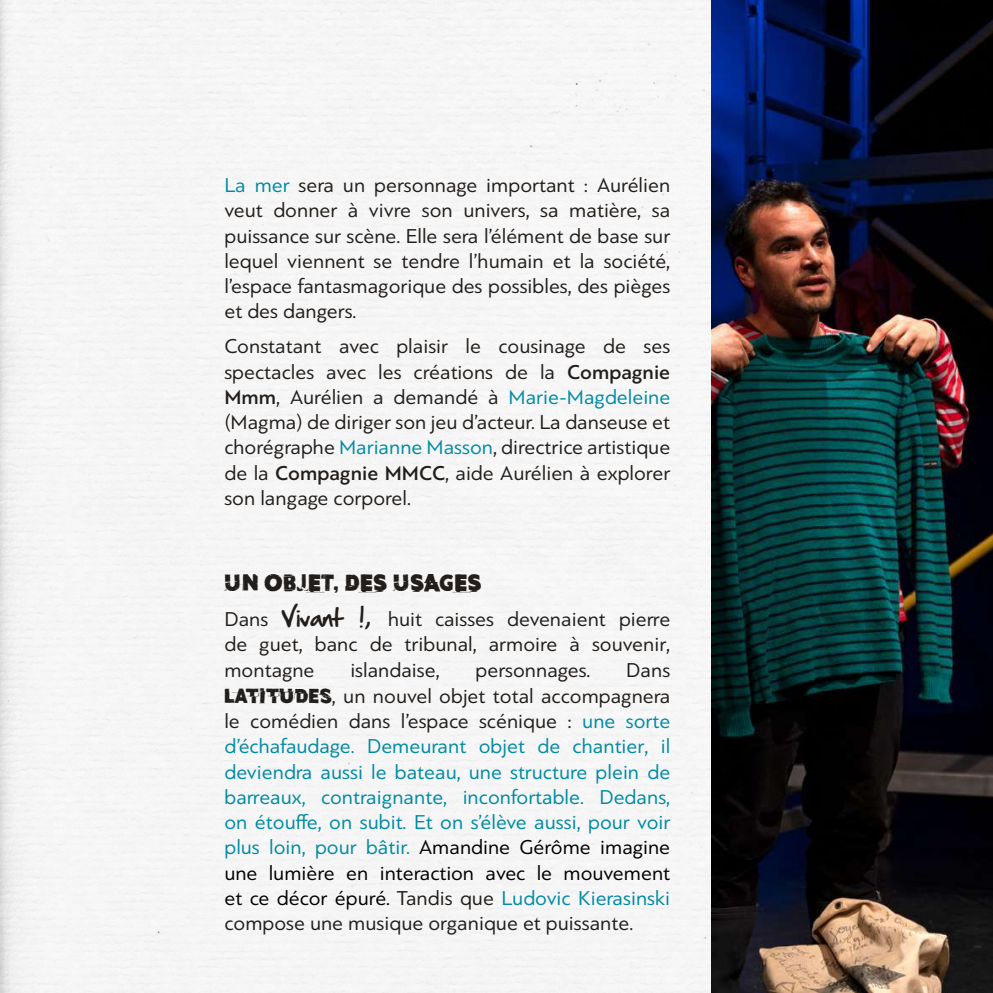
<style>
.page{position:relative;width:993px;height:993px;background:#fff}
.page>*{position:absolute;margin:0;border:0;box-sizing:border-box;transform-origin:0 0}
.t1{font:24.5px "Cutthecrap";letter-spacing:.02em;color:#221e1b}
.t2{font:21px/25.2px "PF Bague Sans Pro";color:#221e1b;text-align:justify}
.t3{font:21px/25.4px "PF Bague Sans Pro";color:#008aa4;text-align:justify}
.s1{color:#008aa4}
.s2{font-weight:500}
.s3{font-family:"Hand Of Sean"}
.s4{color:#221e1b}
.s5{font-family:"Cutthecrap";color:#221e1b}
.s6{color:#000}
</style>
<div class="page">
<img style="left:711px;top:0;width:281px;height:992px">
<p class="t2" style="left:224px;top:173px;width:447px"><span class="s1">La mer</span> sera un personnage important : Aurélien veut donner à vivre son univers, sa matière, sa puissance sur scène. Elle sera l’élément de base sur lequel viennent se tendre l’humain et la société, l’espace fantasmagorique des possibles, des pièges et des dangers.</p>
<p class="t2" style="left:224px;top:334px;width:447px">Constatant avec plaisir le cousinage de ses spectacles avec les créations de la <span class="s2">Compagnie Mmm</span>, Aurélien a demandé à <span class="s1">Marie-Magdeleine </span>(Magma) de diriger son jeu d’acteur. La danseuse et chorégraphe <span class="s1">Marianne Masson</span>, directrice artistique de la <span class="s2">Compagnie MMCC</span>, aide Aurélien à explorer son langage corporel.</p>
<p class="t1" style="left:224px;top:564px;width:258px">UN OBJET, DES USAGES</p>
<p class="t2" style="left:224px;top:606px;width:447px">Dans <span class="s3">Vivant !,</span> huit caisses devenaient pierre de guet, banc de tribunal, armoire à souvenir, montagne</p>
<p class="t2" style="left:350px;top:657px;width:91px">islandaise,</p>
<p class="t2" style="left:475px;top:657px;width:116px">personnages.</p>
<p class="t3" style="left:224px;top:657px;width:447px;text-indent:401px"><span class="s4">Dans </span><span class="s5">LATITUDES</span><span class="s4">, un nouvel objet total accompagnera le comédien dans l’espace scénique :</span> une sorte d’échafaudage. Demeurant objet de chantier, il deviendra aussi le bateau, une structure plein de barreaux, contraignante, inconfortable. Dedans, on étouffe, on subit. Et on s’élève aussi, pour voir plus loin, pour bâtir. <span class="s6">Amandine Gérôme imagine une lumière en interaction avec le mouvement et ce décor épuré.</span> <span class="s4">Tandis que</span> Ludovic Kierasinski <span class="s4">compose une musique organique et puissante.</span></p>
</div>
